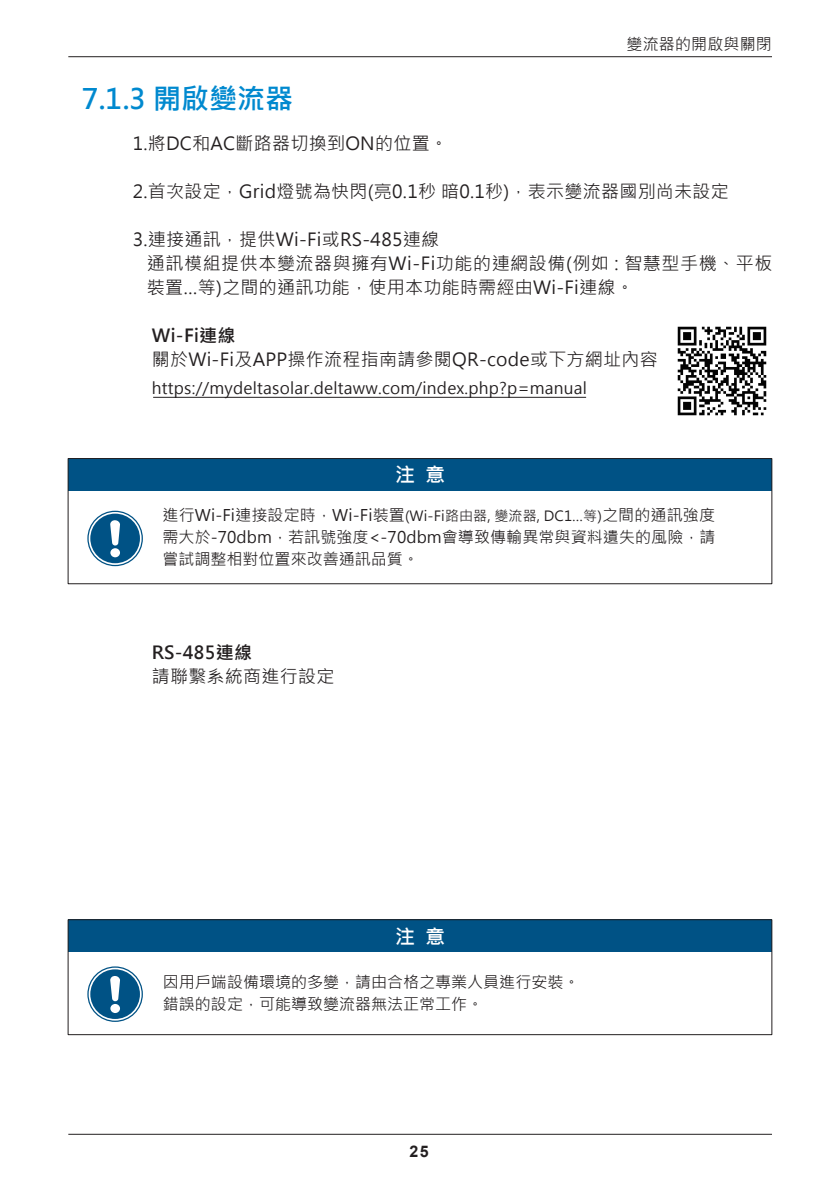
<style>
.page{position:relative;width:840px;height:1191px;background:#fff}
.page>*{position:absolute;margin:0;border:0;box-sizing:border-box;transform-origin:0 0}
.t1{font:700 28px "Microsoft Jheng Hei";color:#0089cf}
.t2{font:700 20px "Microsoft Jheng Hei";color:#fff}
.t3{font:18px/24px "Microsoft Jheng Hei";letter-spacing:.015em;color:#231f20}
.t4{font:700 18px "Microsoft Jheng Hei";letter-spacing:.015em;color:#231f20}
.t5{font:16px/22px "Microsoft Jheng Hei";letter-spacing:.005em;color:#231f20}
.t6{font:700 16px "Arial";color:#231f20}
.s1{font-size:14px}
</style>
<div class="page">
<hr style="left:153px;top:397px;width:432px;height:1px;background:#231f20">
<img style="left:677px;top:326px;width:90px;height:90px">
<svg style="left:87px;top:511px;width:56px;height:55px"></svg>
<div style="left:89px;top:513px;width:52px;height:51px;background:#005285;border-radius:50%"></div>
<div style="left:89px;top:512px;width:52px;height:53px;border:2px solid #fff;border-radius:50%"></div>
<svg style="left:110px;top:520px;width:10px;height:37px"></svg>
<div style="left:68px;top:458px;width:703px;height:33px;background:#005285"></div>
<div style="left:68px;top:458px;width:704px;height:126px;border:1px solid #231f20"></div>
<svg style="left:87px;top:966px;width:56px;height:56px"></svg>
<div style="left:89px;top:968px;width:52px;height:51px;background:#005285;border-radius:50%"></div>
<div style="left:89px;top:967px;width:52px;height:53px;border:2px solid #fff;border-radius:50%"></div>
<svg style="left:110px;top:976px;width:10px;height:37px"></svg>
<div style="left:68px;top:919px;width:703px;height:33px;background:#005285"></div>
<div style="left:68px;top:919px;width:704px;height:116px;border:1px solid #231f20"></div>
<hr style="left:68px;top:1133px;width:703px;height:1px;background:#231f20">
<hr style="left:68px;top:56px;width:703px;height:1px;background:#231f20">
<p class="t5" style="left:626px;top:33px;width:147px">變流器的開啟與關閉</p>
<h1 class="t1" style="left:82px;top:81px;width:213px">7.1.3 開啟變流器</h1>
<p class="t3" style="left:133px;top:132px;width:316px">1.將DC和AC斷路器切換到ON的位置。</p>
<p class="t3" style="left:133px;top:180px;width:597px">2.首次設定，Grid燈號為快閃(亮0.1秒 暗0.1秒)，表示變流器國別尚未設定</p>
<p class="t3" style="left:147px;top:228px;width:626px;text-indent:-14px">3.連接通訊，提供Wi-Fi或RS-485連線<br>通訊模組提供本變流器與擁有Wi-Fi功能的連網設備(例如 : 智慧型手機、平板裝置…等)之間的通訊功能，使用本功能時需經由Wi-Fi連線。</p>
<p class="t4" style="left:152px;top:324px;width:85px">Wi-Fi連線</p>
<p class="t3" style="left:152px;top:348px;width:507px">關於Wi-Fi及APP操作流程指南請參閱QR-code或下方網址內容</p>
<p class="t5" style="left:152px;top:377px;width:436px">https://mydeltasolar.deltaww.com/index.php?p=manual</p>
<p class="t2" style="left:395px;top:462px;width:51px">注 意</p>
<p class="t5" style="left:162px;top:504px;width:554px;text-align:justify">進行Wi-Fi連接設定時，Wi-Fi裝置<span class="s1">(Wi-Fi路由器, 變流器, DC1…等)</span>之間的通訊強度需大於-70dbm，若訊號強度&lt;-70dbm會導致傳輸異常與資料遺失的風險，請嘗試調整相對位置來改善通訊品質。</p>
<p class="t4" style="left:152px;top:640px;width:102px">RS-485連線</p>
<p class="t3" style="left:152px;top:664px;width:184px">請聯繫系統商進行設定</p>
<p class="t2" style="left:395px;top:923px;width:51px">注 意</p>
<p class="t5" style="left:163px;top:971px;width:418px">因用戶端設備環境的多變，請由合格之專業人員進行安裝。錯誤的設定，可能導致變流器無法正常工作。</p>
<p class="t6" style="left:409px;top:1140px;width:21px">25</p>
</div>
